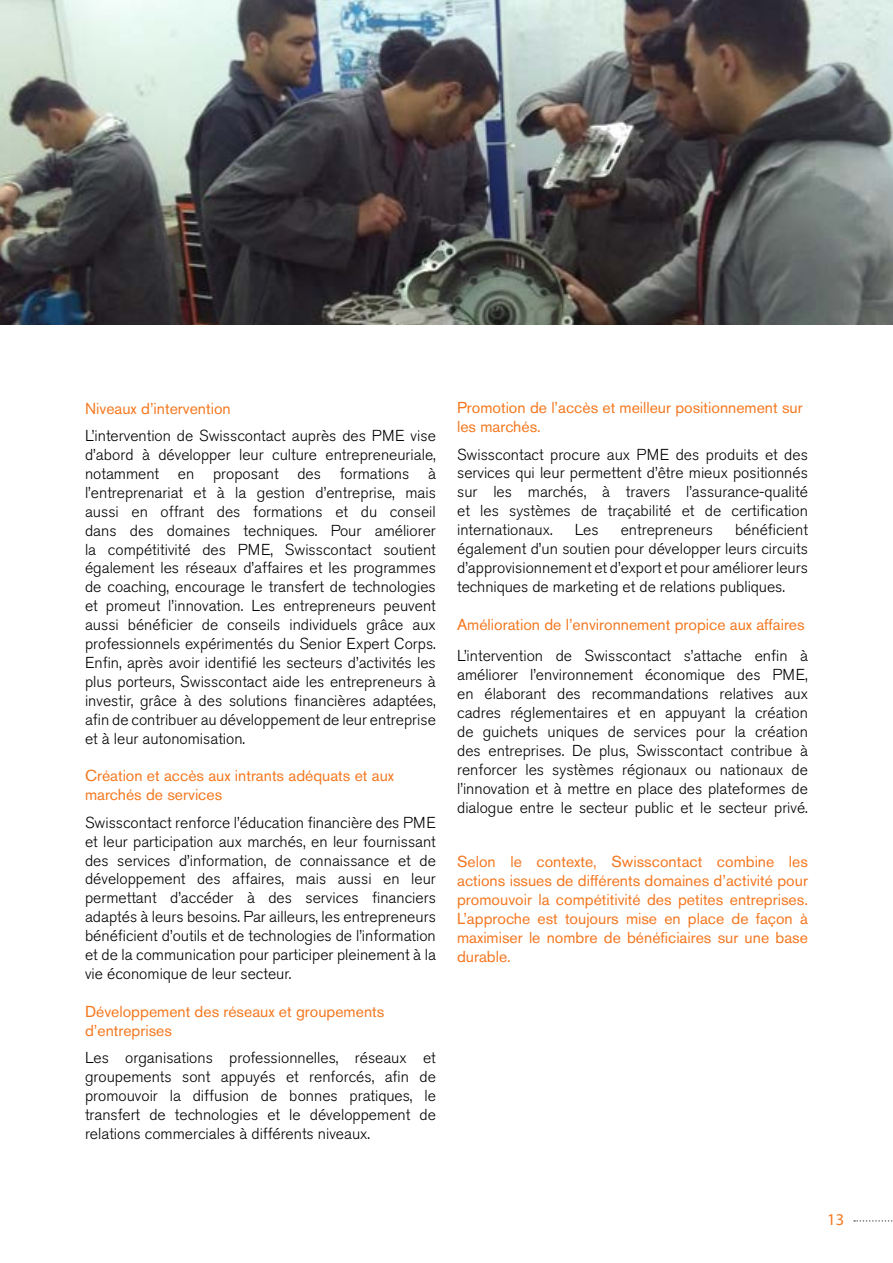
<style>
.page{position:relative;width:893px;height:1263px;background:#fff}
.page>*{position:absolute;margin:0;border:0;box-sizing:border-box;transform-origin:0 0}
.t1{font:16.5px "Myriad Pro";color:#f47820}
.t2{font:300 15.75px/18.9px "Akzidenz Grotesk BQ";color:#000;text-align:justify}
.t3{font:15.75px/18.9px "Akzidenz Grotesk BQ";color:#f47820}
.t4{font:15.75px/18.9px "Akzidenz Grotesk BQ";color:#f47721;text-align:justify}
</style>
<div class="page">
<svg style="left:854px;top:1220px;width:39px;height:2px"></svg>
<img style="left:0;top:0;width:893px;height:325px">
<p class="t3" style="left:85px;top:399px;width:147px">Niveaux d’intervention</p>
<p class="t2" style="left:85px;top:427px;width:352px">L’intervention de Swisscontact auprès des PME vise d’abord à développer leur culture entrepreneuriale, notamment en proposant des formations à l’entreprenariat et à la gestion d’entreprise, mais aussi en offrant des formations et du conseil dans des domaines techniques. Pour améliorer la compétitivité des PME, Swisscontact soutient également les réseaux d’affaires et les programmes de coaching, encourage le transfert de technologies et promeut l’innovation. Les entrepreneurs peuvent aussi bénéficier de conseils individuels grâce aux professionnels expérimentés du Senior Expert Corps.<br>Enfin, après avoir identifié les secteurs d’activités les plus porteurs, Swisscontact aide les entrepreneurs à investir, grâce à des solutions financières adaptées, afin de contribuer au développement de leur entreprise et à leur autonomisation.</p>
<p class="t3" style="left:85px;top:766px;width:311px">Création et accès aux intrants adéquats et aux marchés de services</p>
<p class="t2" style="left:85px;top:813px;width:352px">Swisscontact renforce l’éducation financière des PME et leur participation aux marchés, en leur fournissant des services d’information, de connaissance et de développement des affaires, mais aussi en leur permettant d’accéder à des services financiers adaptés à leurs besoins. Par ailleurs, les entrepreneurs bénéficient d’outils et de technologies de l’information et de la communication pour participer pleinement à la vie économique de leur secteur.</p>
<p class="t3" style="left:85px;top:1002px;width:301px">Développement des réseaux et groupements d’entreprises</p>
<p class="t2" style="left:85px;top:1048px;width:352px">Les organisations professionnelles, réseaux et groupements sont appuyés et renforcés, afin de promouvoir la diffusion de bonnes pratiques, le transfert de technologies et le développement de relations commerciales à différents niveaux.</p>
<p class="t3" style="left:457px;top:398px;width:347px">Promotion de l’accès et meilleur positionnement sur les marchés.</p>
<p class="t2" style="left:457px;top:445px;width:352px">Swisscontact procure aux PME des produits et des services qui leur permettent d’être mieux positionnés sur les marchés, à travers l’assurance-qualité et les systèmes de traçabilité et de certification internationaux.</p>
<p class="t2" style="left:457px;top:521px;width:352px;text-indent:278px">bénéficient également d’un soutien pour développer leurs circuits d’approvisionnement et d’export et pour améliorer leurs techniques de marketing et de relations publiques.</p>
<p class="t3" style="left:457px;top:615px;width:349px">Amélioration de l’environnement propice aux affaires</p>
<p class="t2" style="left:457px;top:647px;width:352px">L’intervention de Swisscontact s’attache enfin à améliorer l’environnement économique des PME, en élaborant des recommandations relatives aux cadres réglementaires et en appuyant la création de guichets uniques de services pour la création des entreprises. De plus, Swisscontact contribue à renforcer les systèmes régionaux ou nationaux de l’innovation et à mettre en place des plateformes de dialogue entre le secteur public et le secteur privé.</p>
<p class="t4" style="left:457px;top:852px;width:352px">Selon le contexte, Swisscontact combine les actions issues de différents domaines d’activité pour promouvoir la compétitivité des petites entreprises.<br>L’approche est toujours mise en place de façon à maximiser le nombre de bénéficiaires sur une base durable.</p>
<p class="t2" style="left:575px;top:521px;width:25px">Les</p>
<p class="t2" style="left:621px;top:521px;width:94px">entrepreneurs</p>
<p class="t1" style="left:827px;top:1209px;width:18px">13</p>
</div>
